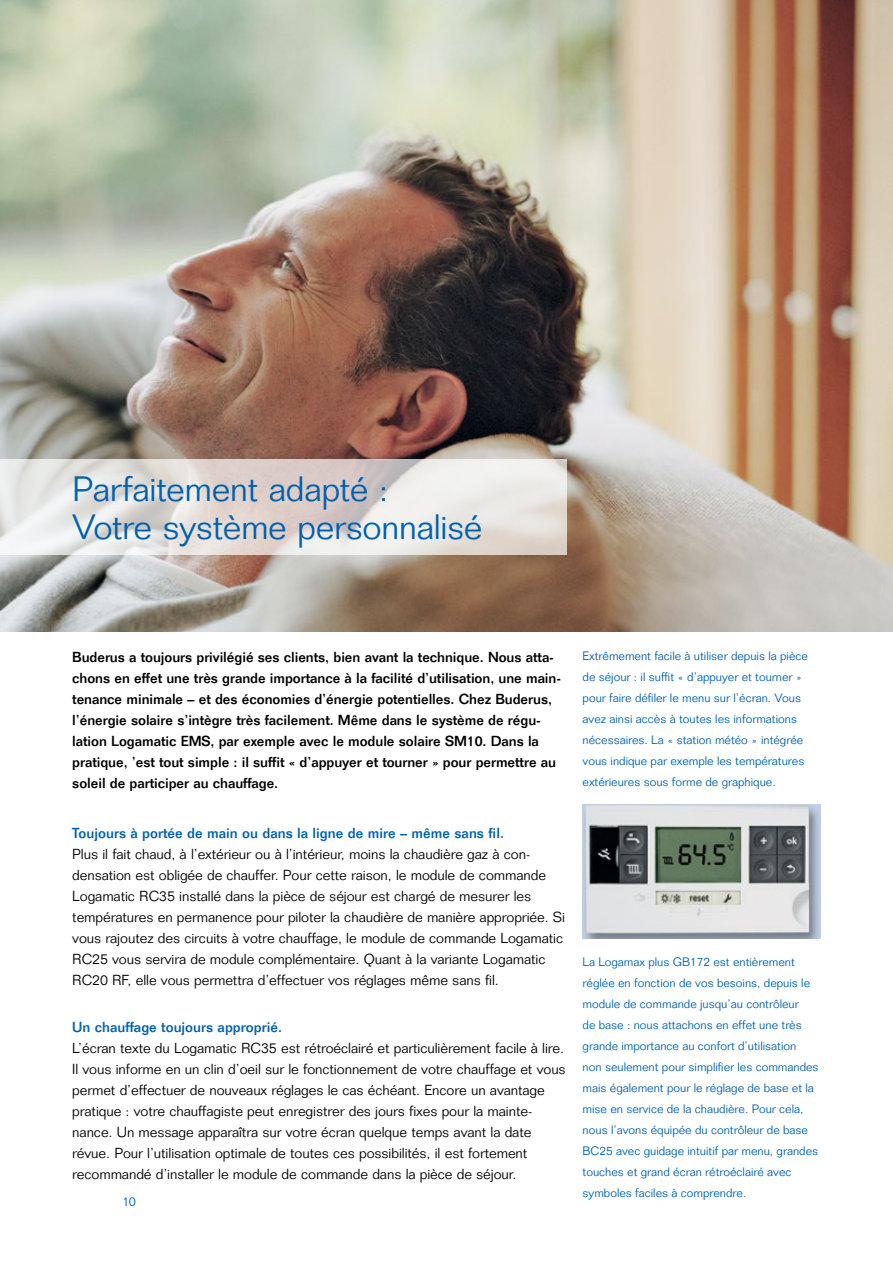
<style>
.page{position:relative;width:893px;height:1263px;background:#fff}
.page>*{position:absolute;margin:0;border:0;box-sizing:border-box;transform-origin:0 0}
.t1{font:300 34.5px/38.2px "Folio";letter-spacing:-.01em;color:#0061af}
.t2{font:300 14.25px/21px "Folio";letter-spacing:-.005em;color:#000}
.t3{font:500 14.25px/21px "Folio";letter-spacing:-.005em;color:#000}
.t4{font:500 14.25px "Folio";color:#0061af}
.t5{font:300 12.75px "Folio";color:#0061af}
.t6{font:300 12px/21px "Folio";color:#0061af}
</style>
<div class="page">
<img style="left:0;top:0;width:893px;height:631px">
<svg style="left:0;top:459px;width:567px;height:96px"></svg>
<img style="left:583px;top:804px;width:238px;height:134px">
<h1 class="t1" style="left:72px;top:470px;width:412px">Parfaitement adapté :<br>Votre système personnalisé</h1>
<p class="t3" style="left:72px;top:646px;width:490px">Buderus a toujours privilégié ses clients, bien avant la technique. Nous atta&shy;chons en effet une très grande importance à la facilité d’utilisation, une main&shy;tenance minimale – et des économies d’énergie potentielles. Chez Buderus, l’énergie solaire s’intègre très facilement. Même dans le système de régu&shy;lation Logamatic EMS, par exemple avec le module solaire SM10. Dans la pratique, ’est tout simple : il suffit « d’appuyer et tourner » pour permettre au soleil de participer au chauffage.</p>
<p class="t4" style="left:72px;top:825px;width:433px">Toujours à portée de main ou dans la ligne de mire – même sans fil.</p>
<p class="t2" style="left:72px;top:844px;width:494px">Plus il fait chaud, à l’extérieur ou à l’intérieur, moins la chaudière gaz à con&shy;densation est obligée de chauffer. Pour cette raison, le module de commande Logamatic RC35 installé dans la pièce de séjour est chargé de mesurer les températures en permanence pour piloter la chaudière de manière appropriée. Si vous rajoutez des circuits à votre chauffage, le module de commande Logamatic RC25 vous servira de module complémentaire. Quant à la variante Logamatic RC20 RF, elle vous permettra d’effectuer vos réglages même sans fil.</p>
<p class="t4" style="left:72px;top:1018px;width:211px">Un chauffage toujours approprié.</p>
<p class="t2" style="left:72px;top:1037px;width:495px">L’écran texte du Logamatic RC35 est rétroéclairé et particulièrement facile à lire.<br>Il vous informe en un clin d’oeil sur le fonctionnement de votre chauffage et vous permet d’effectuer de nouveaux réglages le cas échéant. Encore un avantage pratique : votre chauffagiste peut enregistrer des jours fixes pour la mainte&shy;nance. Un message apparaîtra sur votre écran quelque temps avant la date révue. Pour l’utilisation optimale de toutes ces possibilités, il est fortement recommandé d’installer le module de commande dans la pièce de séjour.</p>
<p class="t5" style="left:122px;top:1193px;width:15px">10</p>
<p class="t6" style="left:583px;top:645px;width:227px">Extrêmement facile à utiliser depuis la pièce de séjour : il suffit « d’appuyer et tourner » pour faire défiler le menu sur l’écran. Vous avez ainsi accès à toutes les informations nécessaires. La « station météo » intégrée vous indique par exemple les températures extérieures sous forme de graphique.</p>
<p class="t6" style="left:583px;top:951px;width:238px">La Logamax plus GB172 est entièrement réglée en fonction de vos besoins, depuis le module de commande jusqu’au contrôleur<br>de base : nous attachons en effet une très grande importance au confort d’utilisation<br>non seulement pour simplifier les commandes mais également pour le réglage de base et la mise en service de la chaudière. Pour cela, nous l’avons équipée du contrôleur de base BC25 avec guidage intuitif par menu, grandes touches et grand écran rétroéclairé avec symboles faciles à comprendre.</p>
</div>
